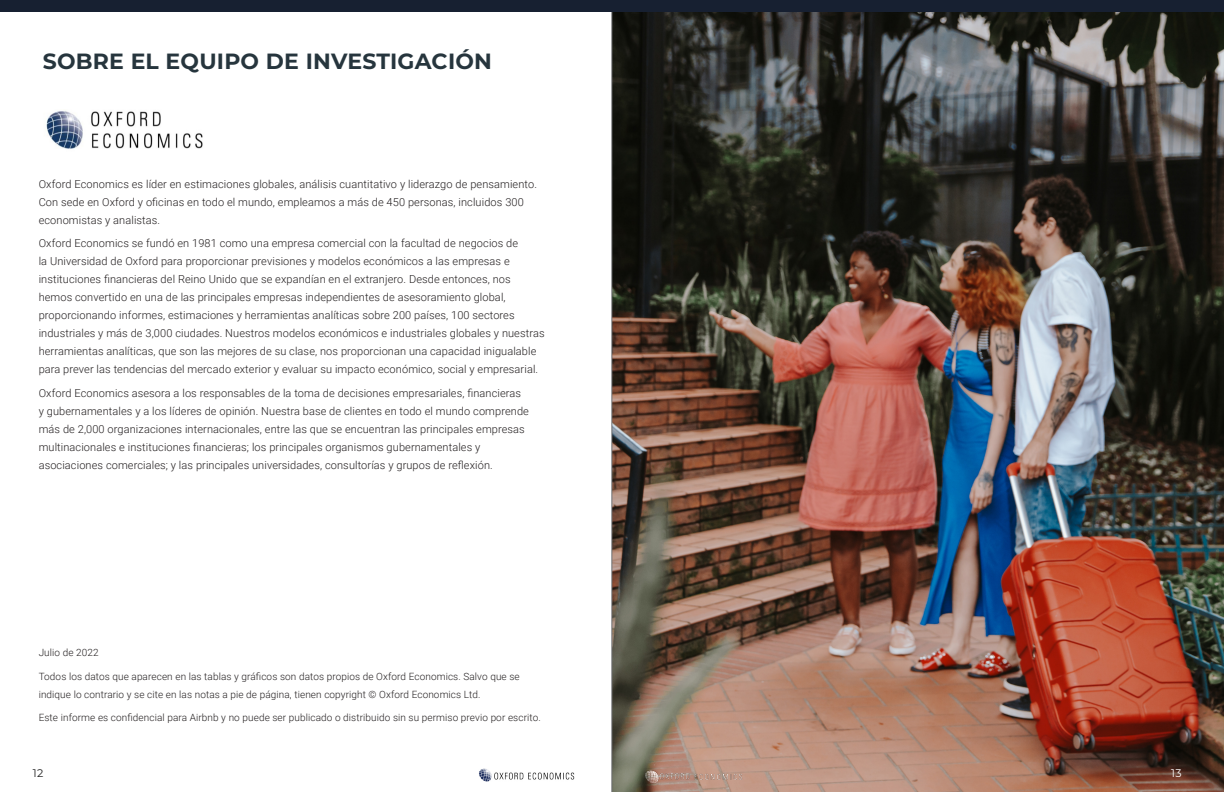
<style>
.page{position:relative;width:1224px;height:792px;background:#fff}
.page>*{position:absolute;margin:0;border:0;box-sizing:border-box;transform-origin:0 0}
.second_title{font:700 22px "Montserrat";letter-spacing:.01em;color:#26353d}
.Body_Text_Para{font:300 11px/18px "Roboto";letter-spacing:.01em;color:#231f20}
.t1{font:11px "Montserrat";color:#212121}
.t2{font:11px "Montserrat";color:#fff}
.Body_Text_Para-2{font:300 10px/18px "Roboto";letter-spacing:.01em;color:#231f20}
</style>
<div class="page">
<img style="left:46px;top:111px;width:157px;height:38px">
<img style="left:613px;top:11px;width:611px;height:781px">
<hr style="left:612px;top:6px;width:1px;height:786px;background:#6c6d70">
<img style="left:479px;top:768px;width:95px;height:13px">
<div style="left:0;top:0;width:1224px;height:11px;background:#172031"></div>
<img style="left:660px;top:771px;width:50px;height:9px">
<img style="left:693px;top:773px;width:51px;height:9px">
<img style="left:643px;top:768px;width:17px;height:16px">
<p class="second_title" style="left:43px;top:46px;width:451px">SOBRE EL EQUIPO DE INVESTIGACIÓN</p>
<p class="Body_Text_Para" style="left:39px;top:174px;width:500px">Oxford Economics es líder en estimaciones globales, análisis cuantitativo y liderazgo de pensamiento.<br>Con sede en Oxford y oficinas en todo el mundo, empleamos a más de 450 personas, incluidos 300 economistas y analistas.</p>
<p class="Body_Text_Para" style="left:39px;top:234px;width:507px">Oxford Economics se fundó en 1981 como una empresa comercial con la facultad de negocios de<br>la Universidad de Oxford para proporcionar previsiones y modelos económicos a las empresas e instituciones financieras del Reino Unido que se expandían en el extranjero. Desde entonces, nos hemos convertido en una de las principales empresas independientes de asesoramiento global, proporcionando informes, estimaciones y herramientas analíticas sobre 200 países, 100 sectores industriales y más de 3,000 ciudades. Nuestros modelos económicos e industriales globales y nuestras herramientas analíticas, que son las mejores de su clase, nos proporcionan una capacidad inigualable para prever las tendencias del mercado exterior y evaluar su impacto económico, social y empresarial.</p>
<p class="Body_Text_Para" style="left:39px;top:384px;width:492px">Oxford Economics asesora a los responsables de la toma de decisiones empresariales, financieras y gubernamentales y a los líderes de opinión. Nuestra base de clientes en todo el mundo comprende más de 2,000 organizaciones internacionales, entre las que se encuentran las principales empresas multinacionales e instituciones financieras; los principales organismos gubernamentales y asociaciones comerciales; y las principales universidades, consultorías y grupos de reflexión.</p>
<p class="Body_Text_Para-2" style="left:39px;top:643px;width:62px">Julio de 2022</p>
<p class="Body_Text_Para-2" style="left:39px;top:667px;width:483px">Todos los datos que aparecen en las tablas y gráficos son datos propios de Oxford Economics. Salvo que se indique lo contrario y se cite en las notas a pie de página, tienen copyright © Oxford Economics Ltd.</p>
<p class="Body_Text_Para-2" style="left:39px;top:708px;width:504px">Este informe es confidencial para Airbnb y no puede ser publicado o distribuido sin su permiso previo por escrito.</p>
<p class="t1" style="left:33px;top:766px;width:12px">12</p>
<p class="t2" style="left:1171px;top:766px;width:12px">13</p>
</div>
